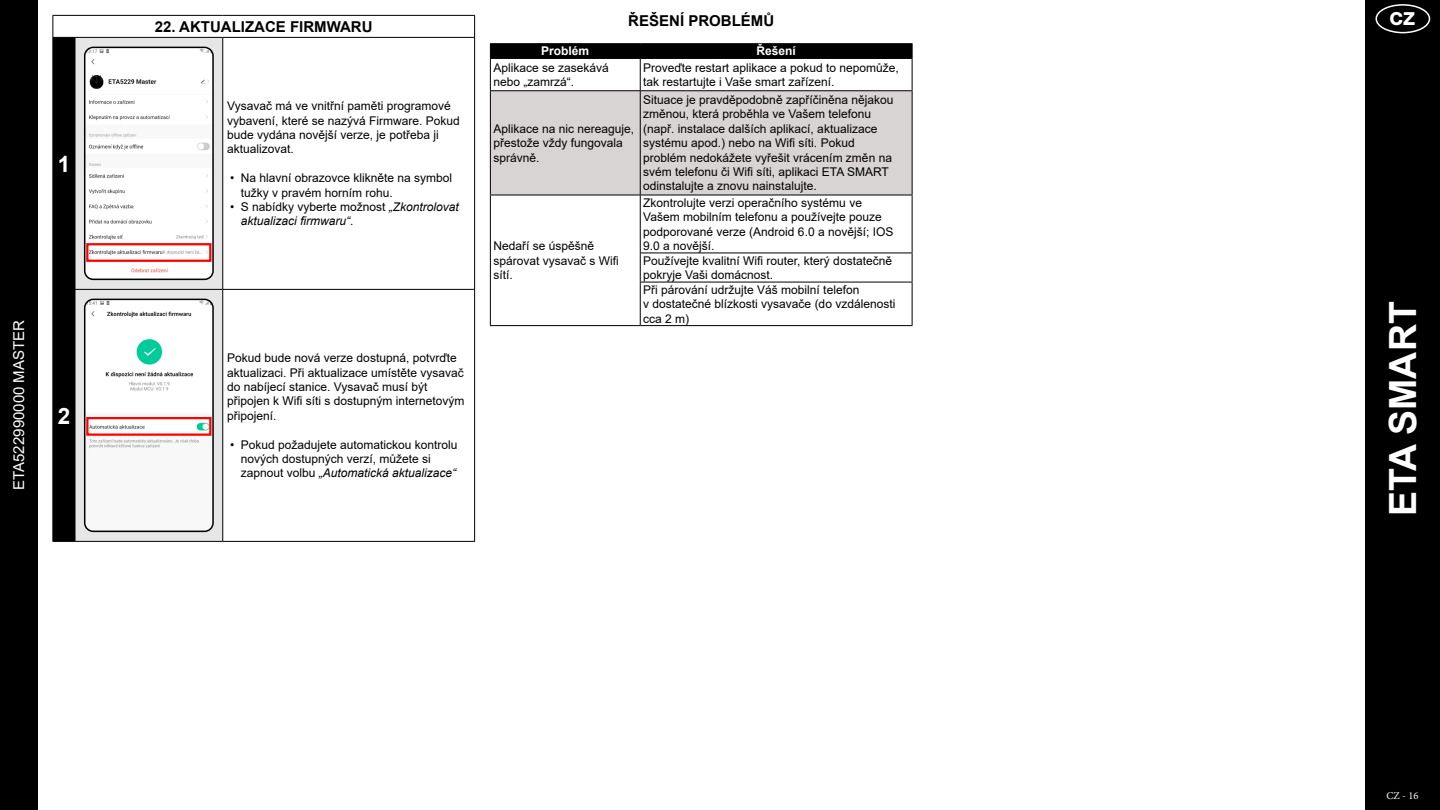
<style>
.page{position:relative;width:1440px;height:810px;background:#fff}
.page>*{position:absolute;margin:0;border:0;box-sizing:border-box;transform-origin:0 0}
.t1{font:700 37.5px "Arial";color:#fff}
.t2{font:700 22.5px "Arial";color:#fff}
.t3{font:800 18px "Helvetica Neue OT";color:#fff}
.t4{font:700 15px "Arial";color:#000}
.t5{font:15px "Arial";color:#fff}
.t6{font:12px/14.4px "Arial";color:#000}
.t7{font:italic 12px/14.4px "Arial";color:#000}
.t8{font:700 12px "Arial";color:#fff}
.t9{font:10.5px "Minion Pro";color:#fff}
.s1{font-style:normal}
.s2{font-style:italic}
</style>
<div class="page">
<div style="left:1365px;top:0;width:75px;height:810px;background:#000"></div>
<div style="left:1376px;top:4px;width:54px;height:29px;border:2px solid #fff;border-radius:50%"></div>
<div style="left:0;top:0;width:38px;height:810px;background:#000"></div>
<svg style="left:76px;top:38px;width:146px;height:503px;background:#e2e2e2"></svg>
<hr style="left:75px;top:15px;width:148px;height:1px;background:#000">
<hr style="left:223px;top:15px;width:252px;height:1px;background:#000">
<svg style="left:474px;top:16px;width:1px;height:21px"></svg>
<hr style="left:75px;top:37px;width:148px;height:1px;background:#000">
<hr style="left:75px;top:38px;width:1px;height:251px;background:#000">
<hr style="left:223px;top:37px;width:252px;height:1px;background:#000">
<hr style="left:222px;top:38px;width:1px;height:251px;background:#000">
<hr style="left:474px;top:38px;width:1px;height:251px;background:#000">
<hr style="left:75px;top:289px;width:148px;height:1px;background:#000">
<hr style="left:75px;top:290px;width:1px;height:251px;background:#000">
<hr style="left:223px;top:289px;width:252px;height:1px;background:#000">
<hr style="left:222px;top:290px;width:1px;height:251px;background:#000">
<hr style="left:474px;top:290px;width:1px;height:251px;background:#000">
<svg style="left:52px;top:15px;width:23px;height:527px;background:#0d0d0d"></svg>
<hr style="left:75px;top:541px;width:148px;height:1px;background:#000">
<hr style="left:223px;top:541px;width:252px;height:1px;background:#000">
<img style="left:85px;top:48px;width:128px;height:230px">
<div style="left:84px;top:47px;width:130px;height:233px;border:2px solid #000;border-radius:9px"></div>
<div style="left:86px;top:243px;width:125px;height:19px;border:2px solid #f00"></div>
<img style="left:85px;top:300px;width:128px;height:230px">
<div style="left:84px;top:299px;width:130px;height:233px;border:2px solid #000;border-radius:9px"></div>
<div style="left:86px;top:417px;width:126px;height:19px;border:2px solid #f00"></div>
<div style="left:491px;top:91px;width:421px;height:104px;background:#d8d4d3"></div>
<hr style="left:490px;top:43px;width:150px;height:1px;background:#000">
<hr style="left:640px;top:43px;width:272px;height:1px;background:#000">
<div style="left:490px;top:44px;width:423px;height:14px;background:#000"></div>
<hr style="left:490px;top:58px;width:150px;height:1px;background:#000">
<hr style="left:490px;top:59px;width:1px;height:31px;background:#000">
<hr style="left:640px;top:58px;width:272px;height:1px;background:#000">
<hr style="left:640px;top:59px;width:1px;height:31px;background:#000">
<hr style="left:912px;top:59px;width:1px;height:31px;background:#000">
<hr style="left:490px;top:90px;width:150px;height:1px;background:#000">
<hr style="left:490px;top:91px;width:1px;height:104px;background:#000">
<hr style="left:640px;top:90px;width:272px;height:1px;background:#000">
<hr style="left:640px;top:91px;width:1px;height:104px;background:#000">
<hr style="left:912px;top:91px;width:1px;height:104px;background:#000">
<hr style="left:490px;top:195px;width:150px;height:1px;background:#000">
<hr style="left:490px;top:195px;width:1px;height:58px;background:#000">
<hr style="left:640px;top:195px;width:272px;height:1px;background:#000">
<hr style="left:640px;top:195px;width:1px;height:58px;background:#000">
<hr style="left:912px;top:195px;width:1px;height:58px;background:#000">
<svg style="left:490px;top:253px;width:1px;height:29px"></svg>
<hr style="left:640px;top:253px;width:272px;height:1px;background:#000">
<svg style="left:640px;top:253px;width:1px;height:29px"></svg>
<svg style="left:912px;top:253px;width:1px;height:29px"></svg>
<hr style="left:490px;top:282px;width:1px;height:43px;background:#000">
<hr style="left:640px;top:282px;width:272px;height:1px;background:#000">
<hr style="left:640px;top:282px;width:1px;height:43px;background:#000">
<hr style="left:912px;top:282px;width:1px;height:43px;background:#000">
<hr style="left:490px;top:325px;width:150px;height:1px;background:#000">
<hr style="left:640px;top:325px;width:272px;height:1px;background:#000">
<h2 class="t2" style="left:58px;top:148px;width:14px">1</h2>
<p class="t5" style="left:9px;top:490px;width:171px;rotate:-90deg">ETA522990000 MASTER</p>
<h2 class="t2" style="left:58px;top:400px;width:14px">2</h2>
<p class="t4" style="left:155px;top:16px;width:219px">22. AKTUALIZACE FIRMWARU</p>
<p class="t6" style="left:227px;top:99px;width:234px">Vysavač má ve vnitřní paměti programové vybavení, které se nazývá Firmware. Pokud bude vydána novější verze, je potřeba ji aktualizovat.</p>
<p class="t6" style="left:241px;top:171px;width:213px;text-indent:-10px">• Na hlavní obrazovce klikněte na symbol tužky v pravém horním rohu.</p>
<p class="t7" style="left:241px;top:200px;width:220px;text-indent:-10px"><span class="s1">• S nabídky vyberte možnost</span> „Zkontrolovat aktualizaci firmwaru“<span class="s1">.</span></p>
<p class="t6" style="left:227px;top:351px;width:239px">Pokud bude nová verze dostupná, potvrďte aktualizaci. Při aktualizace umístěte vysavač do nabíjecí stanice. Vysavač musí být připojen k Wifi síti s dostupným internetovým připojení.</p>
<p class="t6" style="left:241px;top:437px;width:218px;text-indent:-10px">• Pokud požadujete automatickou kontrolu nových dostupných verzí, můžete si zapnout volbu <span class="s2">„Automatická aktualizace“</span></p>
<p class="t4" style="left:628px;top:10px;width:147px">ŘEŠENÍ PROBLÉMŮ</p>
<p class="t8" style="left:541px;top:43px;width:50px">Problém</p>
<p class="t8" style="left:757px;top:43px;width:41px">Řešení</p>
<p class="t6" style="left:493px;top:60px;width:117px">Aplikace se zasekává nebo „zamrzá“.</p>
<p class="t6" style="left:643px;top:60px;width:257px">Proveďte restart aplikace a pokud to nepomůže, tak restartujte i Vaše smart zařízení.</p>
<p class="t6" style="left:493px;top:121px;width:142px">Aplikace na nic nereaguje, přestože vždy fungovala správně.</p>
<p class="t6" style="left:643px;top:93px;width:252px">Situace je pravděpodobně zapříčiněna nějakou změnou, která proběhla ve Vašem telefonu (např. instalace dalších aplikací, aktualizace systému apod.) nebo na Wifi síti. Pokud problém nedokážete vyřešit vrácením změn na svém telefonu či Wifi síti, aplikaci ETA SMART odinstalujte a znovu nainstalujte.</p>
<p class="t6" style="left:493px;top:239px;width:127px">Nedaří se úspěšně spárovat vysavač s Wifi sítí.</p>
<p class="t6" style="left:643px;top:195px;width:254px">Zkontrolujte verzi operačního systému ve Vašem mobilním telefonu a používejte pouze podporované verze (Android 6.0 a novější; IOS 9.0 a novější.<br>Používejte kvalitní Wifi router, který dostatečně pokryje Vaši domácnost.<br>Při párování udržujte Váš mobilní telefon<br>v dostatečné blízkosti vysavače (do vzdálenosti cca 2 m)</p>
<h3 class="t3" style="left:1390px;top:8px;width:27px">CZ</h3>
<h1 class="t1" style="left:1377px;top:516px;width:216px;rotate:-90deg">ETA SMART</h1>
<p class="t9" style="left:1387px;top:788px;width:33px">CZ - 16</p>
</div>
